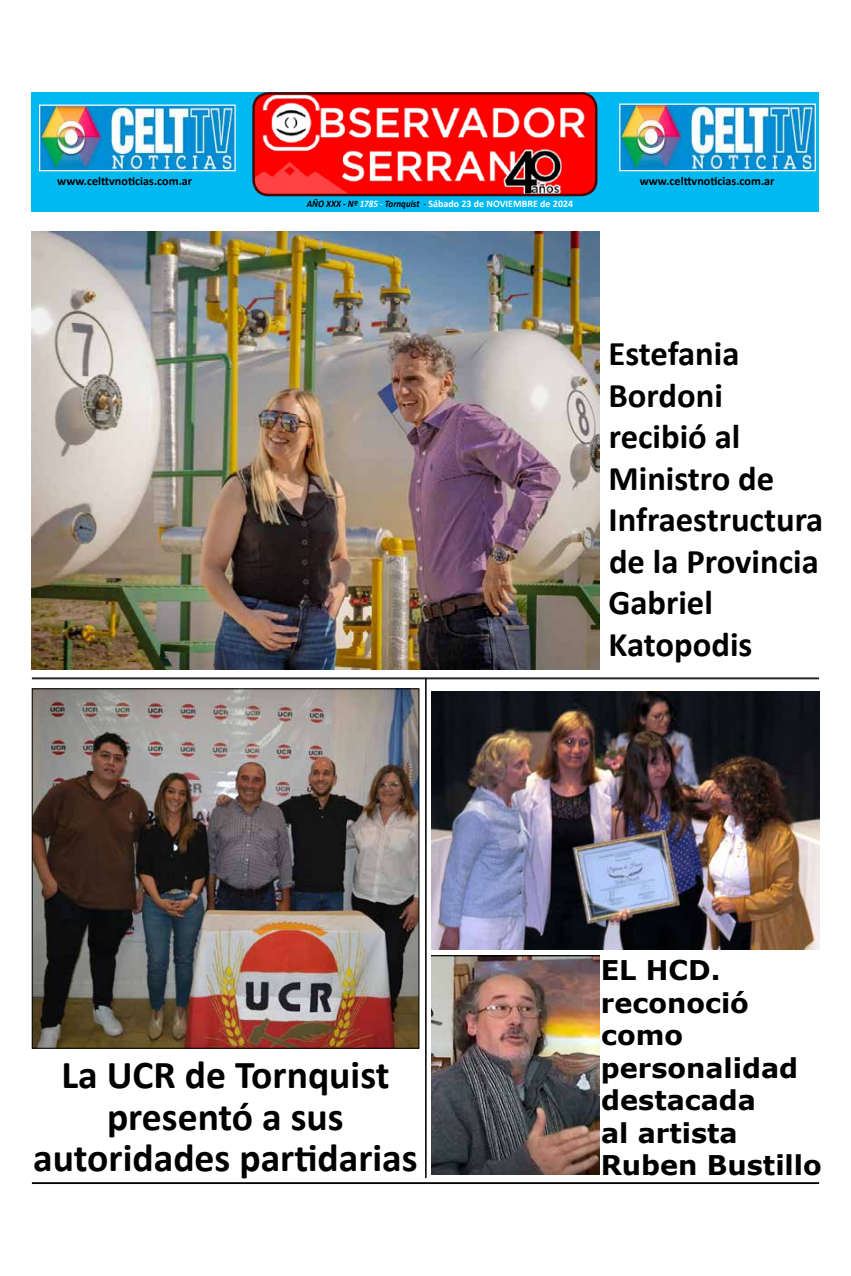
<style>
.page{position:relative;width:851px;height:1276px;background:#fff}
.page>*{position:absolute;margin:0;border:0;box-sizing:border-box;transform-origin:0 0}
.t1{font:700 39.62px/41.2px "Calibri";color:#000;text-align:center}
.t2{font:700 34.62px/41.5px "Calibri";color:#000}
.t3{font:700 27.12px/32.5px "Verdana";color:#000}
.t4{font:700 12.12px "Calibri";color:#000}
.t5{font:700 10px "Calibri";color:#fff}
.s1{font-style:italic;color:#000}
.s2{font-style:italic}
.s3{font-weight:400;font-style:italic}
.s4{font-weight:400;font-style:italic;color:#000}
</style>
<div class="page">
<div style="left:32px;top:92px;width:787px;height:119px;background:#00b9f1"></div>
<img style="left:41px;top:107px;width:193px;height:62px">
<div style="left:39px;top:105px;width:197px;height:66px;border:1px solid #fff"></div>
<img style="left:621px;top:106px;width:192px;height:63px">
<div style="left:619px;top:104px;width:196px;height:67px;border:1px solid #fff"></div>
<img style="left:255px;top:94px;width:341px;height:101px">
<div style="left:252px;top:92px;width:345px;height:104px;border:2px solid #4d0000;border-radius:15px"></div>
<hr style="left:32px;top:678px;width:787px;height:1px;background:#000">
<hr style="left:426px;top:678px;width:1px;height:500px;background:#000">
<hr style="left:425px;top:678px;width:1px;height:500px;background:#000">
<hr style="left:32px;top:1182px;width:787px;height:1px;background:#000">
<hr style="left:32px;top:1183px;width:787px;height:1px;background:#000">
<img style="left:32px;top:231px;width:567px;height:438px">
<img style="left:34px;top:690px;width:383px;height:356px">
<div style="left:32px;top:688px;width:387px;height:360px;border:1px solid #000"></div>
<img style="left:431px;top:691px;width:388px;height:258px">
<img style="left:431px;top:956px;width:168px;height:218px">
<p class="t4" style="left:57px;top:173px;width:136px">www.celttvnoticias.com.ar</p>
<p class="t4" style="left:639px;top:173px;width:136px">www.celttvnoticias.com.ar</p>
<p class="t5" style="left:307px;top:197px;width:268px"><span class="s1">AÑO XXX - Nº</span> <span class="s2">1785</span> <span class="s3">-</span> <span class="s1">Tornquist</span> <span class="s4">-</span> Sábado 23 de NOVIEMBRE de 2024</p>
<p class="t1" style="left:33px;top:1054px;width:386px">La UCR de Tornquist presentó a sus autoridades partidarias</p>
<p class="t2" style="left:608px;top:333px;width:216px">Estefania<br>Bordoni recibió al<br>Ministro de<br>Infraestructura de la Provincia<br>Gabriel<br>Katopodis</p>
<p class="t3" style="left:600px;top:953px;width:222px">EL HCD. reconoció como personalidad destacada<br>al artista<br>Ruben Bustillo</p>
</div>
